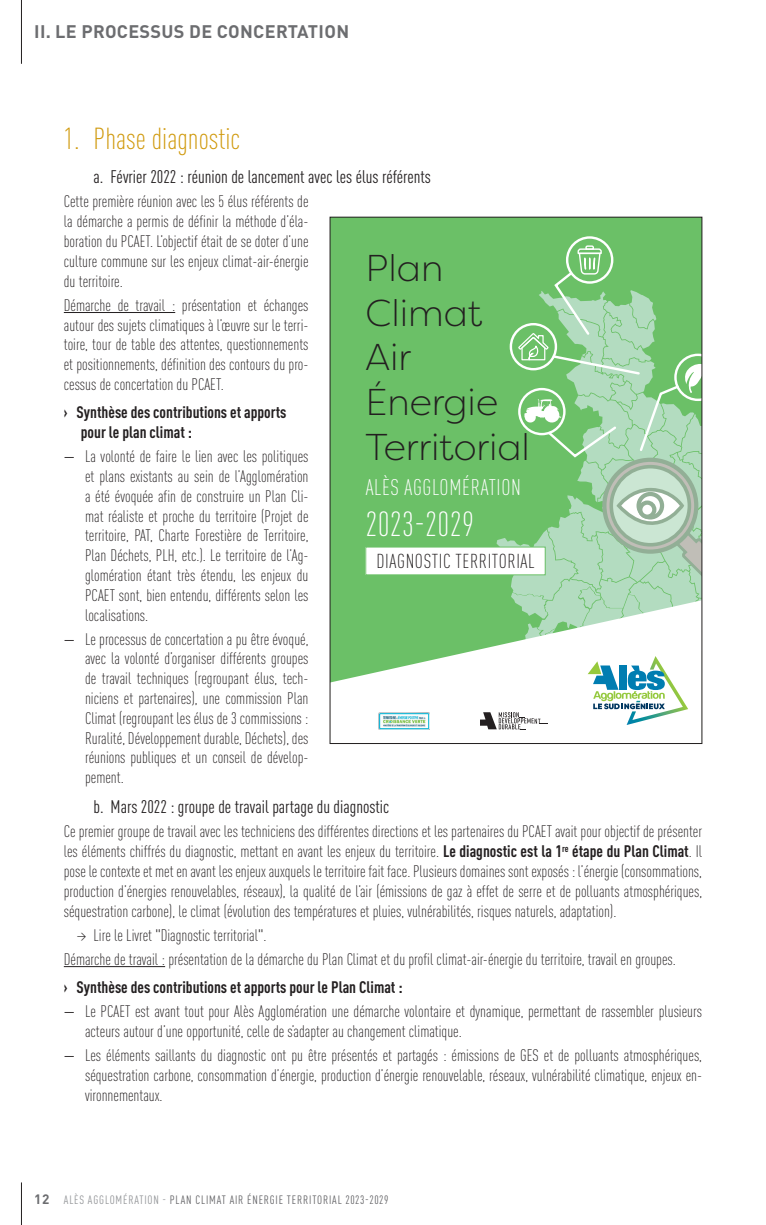
<style>
.page{position:relative;width:766px;height:1225px;background:#fff}
.page>*{position:absolute;margin:0;border:0;box-sizing:border-box;transform-origin:0 0}
.t1{font:300 37.2px/44.7px "Filson Pro";color:#231f20}
.t2{font:300 condensed 34.35px "DIN Pro";letter-spacing:.01em;color:#fff}
.t3{font:300 condensed 30px "DIN Pro";color:#d0990c}
.t4{font:300 condensed 22.35px "DIN Pro";letter-spacing:.03em;color:#fff}
.t5{font:300 condensed 19.95px "DIN Pro";letter-spacing:.03em;color:#231f20}
.t6{font:condensed 18px "DIN Pro";color:#231f20}
.t7{font:700 18px "DIN Pro";letter-spacing:.02em;color:#6c6d70}
.t8{font:300 condensed 16.5px/19.8px "DIN Pro";color:#231f20;text-align:justify}
.t9{font:700 condensed 16.5px/19.8px "DIN Pro";color:#231f20}
.t10{font:condensed 12px "DIN Pro";letter-spacing:.07em;color:#636366}
.s1{font-weight:400}
.s2{font-weight:700}
.s3{font-weight:700;font-stretch:normal;font-size:13.5px;color:#6c6d70}
.s4{color:#939598}
</style>
<div class="page">
<hr style="left:21px;top:0;width:1px;height:64px;background:#231f20">
<hr style="left:21px;top:1182px;width:1px;height:43px;background:#231f20">
<hr style="left:64px;top:312px;width:111px;height:1px;background:#231f20">
<hr style="left:64px;top:966px;width:101px;height:1px;background:#231f20">
<div style="left:330px;top:217px;width:371px;height:526px;background:#6bc067"></div>
<div style="left:565px;top:236px;width:48px;height:48px;border:2px solid #fff;border-radius:50%"></div>
<svg style="left:332px;top:649px;width:368px;height:93px;fill:#fff"></svg>
<svg style="left:480px;top:245px;width:220px;height:485px"></svg>
<img style="left:378px;top:712px;width:51px;height:17px">
<div style="left:365px;top:547px;width:180px;height:28px;background:#fff"></div>
<div style="left:365px;top:547px;width:180px;height:28px;border:1px solid #6bc067"></div>
<p class="t7" style="left:34px;top:17px;width:316px">II. LE PROCESSUS DE CONCERTATION</p>
<h3 class="t3" style="left:64px;top:117px;width:178px">1. Phase diagnostic</h3>
<p class="t6" style="left:94px;top:164px;width:339px">a. Février 2022 : réunion de lancement avec les élus référents</p>
<p class="t8" style="left:64px;top:191px;width:246px">Cette première réunion avec les 5 élus référents de la démarche a permis de définir la méthode d’éla&shy;boration du PCAET. L’objectif était de se doter d’une culture commune sur les enjeux climat-air-énergie du territoire.</p>
<p class="t8" style="left:64px;top:294px;width:246px">Démarche de travail : présentation et échanges autour des sujets climatiques à l’œuvre sur le terri&shy;toire, tour de table des attentes, questionnements et positionnements, définition des contours du pro&shy;cessus de concertation du PCAET.</p>
<p class="t9" style="left:81px;top:401px;width:207px;text-indent:-17px">› Synthèse des contributions et apports pour le plan climat :</p>
<p class="t8" style="left:85px;top:445px;width:225px;text-indent:-21px"><span class="s1">—</span> La volonté de faire le lien avec les politiques et plans existants au sein de l’Agglomération a été évoquée afin de construire un Plan Cli&shy;mat réaliste et proche du territoire (Projet de territoire, PAT, Charte Forestière de Territoire, Plan Déchets, PLH, etc.). Le territoire de l’Ag&shy;glomération étant très étendu, les enjeux du PCAET sont, bien entendu, différents selon les localisations.</p>
<p class="t8" style="left:85px;top:628px;width:225px;text-indent:-21px"><span class="s1">—</span> Le processus de concertation a pu être évoqué, avec la volonté d’organiser différents groupes de travail techniques (regroupant élus, tech&shy;niciens et partenaires), une commission Plan Climat (regroupant les élus de 3 commissions :<br>Ruralité, Développement durable, Déchets), des réunions publiques et un conseil de dévelop&shy;pement.</p>
<p class="t6" style="left:94px;top:794px;width:297px">b. Mars 2022 : groupe de travail partage du diagnostic</p>
<p class="t8" style="left:64px;top:820px;width:639px">Ce premier groupe de travail avec les techniciens des différentes directions et les partenaires du PCAET avait pour objectif de présenter les éléments chiffrés du diagnostic, mettant en avant les enjeux du territoire. <span class="s2">Le diagnostic est la 1</span><sup>re</sup> <span class="s2">étape du Plan Climat</span>. Il pose le contexte et met en avant les enjeux auxquels le territoire fait face. Plusieurs domaines sont exposés : l’énergie (consommations, production d’énergies renouvelables, réseaux), la qualité de l’air (émissions de gaz à effet de serre et de polluants atmosphériques, séquestration carbone), le climat (évolution des températures et pluies, vulnérabilités, risques naturels, adaptation).</p>
<p class="t8" style="left:64px;top:922px;width:613px;line-height:24px;text-indent:13px">→ Lire le Livret "Diagnostic territorial".<br>Démarche de travail : présentation de la démarche du Plan Climat et du profil climat-air-énergie du territoire, travail en groupes.</p>
<p class="t9" style="left:64px;top:976px;width:340px">› Synthèse des contributions et apports pour le Plan Climat :</p>
<p class="t8" style="left:85px;top:1000px;width:618px;text-indent:-21px"><span class="s1">—</span> Le PCAET est avant tout pour Alès Agglomération une démarche volontaire et dynamique, permettant de rassembler plusieurs acteurs autour d’une opportunité, celle de s’adapter au changement climatique.</p>
<p class="t8" style="left:85px;top:1044px;width:618px;text-indent:-21px"><span class="s1">—</span> Les éléments saillants du diagnostic ont pu être présentés et partagés : émissions de GES et de polluants atmosphériques, séquestration carbone, consommation d’énergie, production d’énergie renouvelable, réseaux, vulnérabilité climatique, enjeux en&shy;vironnementaux.</p>
<h1 class="t1" style="left:365px;top:245px;width:166px">Plan<br>Climat<br>Air<br>Énergie<br>Territorial</h1>
<h3 class="t4" style="left:365px;top:471px;width:157px">ALÈS AGGLOMÉRATION</h3>
<h2 class="t2" style="left:365px;top:500px;width:110px">2023-2029</h2>
<p class="t5" style="left:376px;top:547px;width:159px">DIAGNOSTIC TERRITORIAL</p>
<p class="t10" style="left:34px;top:1190px;width:356px"><span class="s3">12</span> <span class="s4">ALÈS AGGLOMÉRATION -</span> PLAN CLIMAT AIR ÉNERGIE TERRITORIAL 2023-2029</p>
</div>
